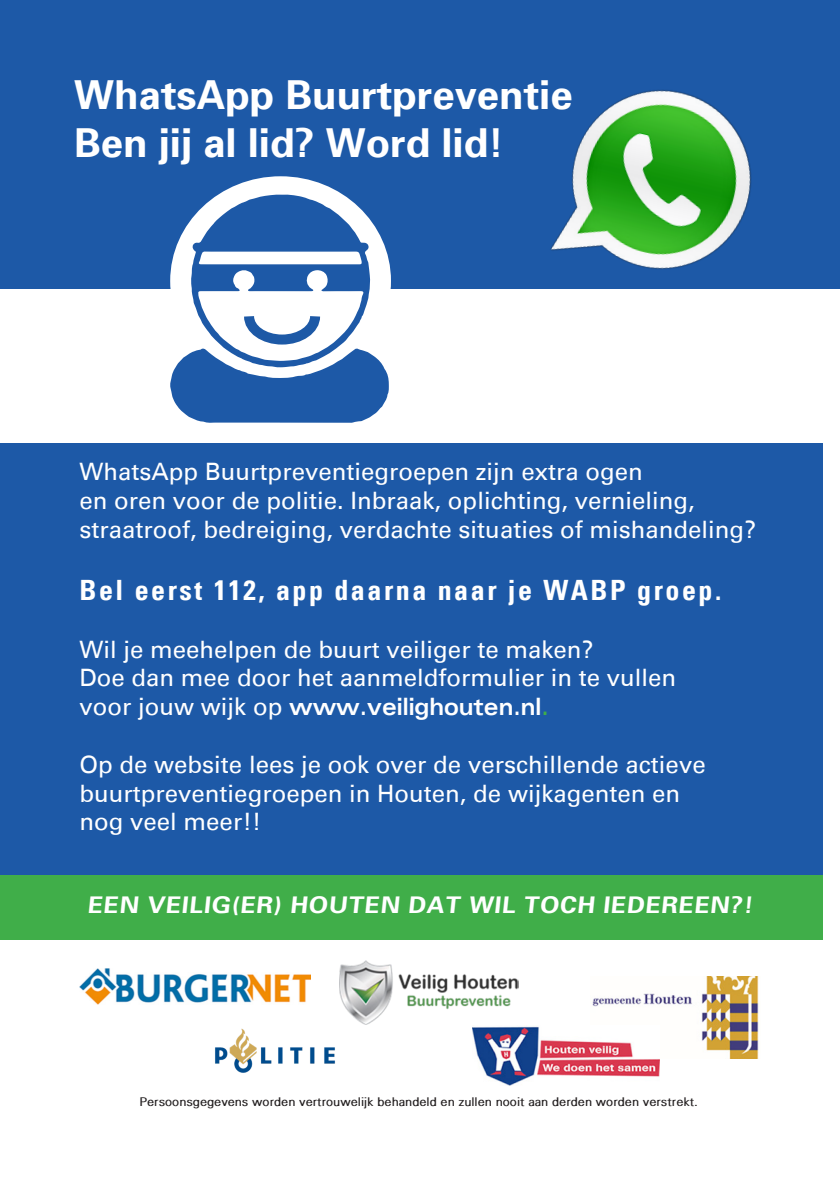
<style>
.page{position:relative;width:840px;height:1191px;background:#fff}
.page>*{position:absolute;margin:0;border:0;box-sizing:border-box;transform-origin:0 0}
.t1{font:700 40px/48px "Univers 65";color:#fff}
.t2{font:700 condensed 28px "Univers";letter-spacing:.09em;color:#fff}
.t3{font:24px "Univers";color:#fff}
.t4{font:italic 700 expanded 24px "Univers";color:#fff;scale:.83 1}
.t5{font:700 23px "Univers 65";color:#fff;scale:1.07 1}
.t6{font:300 12px "Univers";color:#231f20}
.s1{font-weight:400;font-style:normal;font-stretch:normal}
.s2{color:#40ae49}
</style>
<div class="page">
<div style="left:0;top:0;width:839px;height:289px;background:#1d59a7"></div>
<div style="left:170px;top:176px;width:221px;height:210px;background:#fff;border-radius:50%"></div>
<svg style="left:170px;top:195px;width:218px;height:228px"></svg>
<div style="left:0;top:443px;width:822px;height:432px;background:#1d59a7"></div>
<img style="left:550px;top:90px;width:201px;height:179px">
<img style="left:79px;top:968px;width:231px;height:37px">
<img style="left:592px;top:976px;width:167px;height:83px">
<img style="left:472px;top:1026px;width:186px;height:59px">
<img style="left:215px;top:1028px;width:120px;height:45px">
<div style="left:0;top:875px;width:822px;height:65px;background:#40ae49"></div>
<img style="left:339px;top:960px;width:179px;height:64px">
<p class="t1" style="left:74px;top:69px;width:499px">WhatsApp Buurtpreventie<br>Ben jij al lid? Word lid!</p>
<p class="t3" style="left:79px;top:457px;width:564px">WhatsApp Buurtpreventiegroepen zijn extra ogen</p>
<p class="t3" style="left:79px;top:486px;width:616px">en oren voor de politie. Inbraak, oplichting, vernieling,</p>
<p class="t3" style="left:79px;top:515px;width:678px">straatroof, bedreiging, verdachte situaties of mishandeling?</p>
<p class="t2" style="left:79px;top:573px;width:643px">Bel eerst 112, app daarna naar je WABP groep.</p>
<p class="t3" style="left:79px;top:635px;width:515px">Wil je meehelpen de buurt veiliger te maken?</p>
<p class="t3" style="left:79px;top:663px;width:598px">Doe dan mee door het aanmeldformulier in te vullen</p>
<p class="t4" style="left:79px;top:693px;width:566px"><span class="s1">voor jouw wijk op</span> www.veilighouten.nl<span class="s2">.</span></p>
<p class="t3" style="left:79px;top:750px;width:627px">Op de website lees je ook over de verschillende actieve</p>
<p class="t3" style="left:79px;top:779px;width:602px">buurtpreventiegroepen in Houten, de wijkagenten en</p>
<p class="t3" style="left:79px;top:807px;width:183px">nog veel meer!!</p>
<p class="t5" style="left:87px;top:890px;width:625px">EEN VEILIG(ER) HOUTEN DAT WIL TOCH IEDEREEN?!</p>
<p class="t6" style="left:139px;top:1094px;width:560px">Persoonsgegevens worden vertrouwelijk behandeld en zullen nooit aan derden worden verstrekt.</p>
</div>
